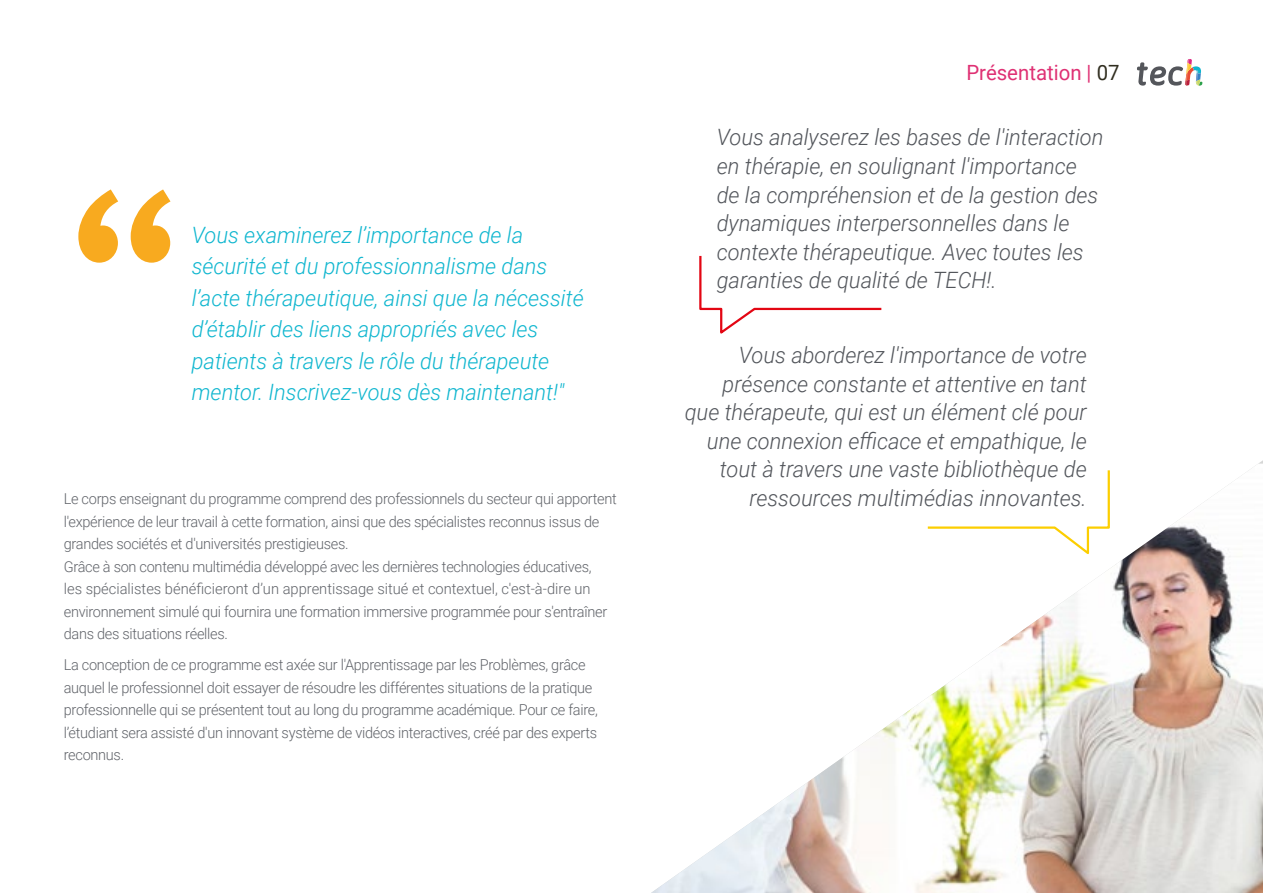
<style>
.page{position:relative;width:1263px;height:893px;background:#fff}
.page>*{position:absolute;margin:0;border:0;box-sizing:border-box;transform-origin:0 0}
.t1{font:italic 300 22.5px/28.5px "Roboto";color:#52555b;text-align:right}
.t2{font:italic 300 22.5px/31.5px "Roboto";color:#0fb6cf}
.t3{font:21px "Roboto";color:#df3174}
.t4{font:300 15px/22.5px "Roboto";letter-spacing:-.02em;color:#61646a}
.s1{color:#312e20}
</style>
<div class="page">
<img style="left:651px;top:465px;width:612px;height:428px">
<svg style="left:925px;top:468px;width:186px;height:90px"></svg>
<svg style="left:699px;top:255px;width:183px;height:79px"></svg>
<svg style="left:78px;top:189px;width:92px;height:74px"></svg>
<svg style="left:1137px;top:59px;width:65px;height:27px"></svg>
<p class="t2" style="left:192px;top:218px;width:393px">Vous examinerez l’importance de la sécurité et du professionnalisme dans l’acte thérapeutique, ainsi que la nécessité d’établir des liens appropriés avec les patients à travers le rôle du thérapeute mentor. Inscrivez-vous dès maintenant!"</p>
<p class="t4" style="left:64px;top:487px;width:554px">Le corps enseignant du programme comprend des professionnels du secteur qui apportent l'expérience de leur travail à cette formation, ainsi que des spécialistes reconnus issus de grandes sociétés et d'universités prestigieuses.<br>Grâce à son contenu multimédia développé avec les dernières technologies éducatives,<br>les spécialistes bénéficieront d’un apprentissage situé et contextuel, c'est-à-dire un environnement simulé qui fournira une formation immersive programmée pour s'entraîner dans des situations réelles.</p>
<p class="t4" style="left:64px;top:653px;width:536px">La conception de ce programme est axée sur l'Apprentissage par les Problèmes, grâce auquel le professionnel doit essayer de résoudre les différentes situations de la pratique professionnelle qui se présentent tout au long du programme académique. Pour ce faire, l’étudiant sera assisté d'un innovant système de vidéos interactives, créé par des experts reconnus.</p>
<h2 class="t3" style="left:966px;top:57px;width:155px">Présentation | <span class="s1">07</span></h2>
<h1 class="t1" style="left:717px;top:122px;width:388px;text-align:left">Vous analyserez les bases de l'interaction en thérapie, en soulignant l'importance de la compréhension et de la gestion des dynamiques interpersonnelles dans le contexte thérapeutique. Avec toutes les garanties de qualité de TECH!.</h1>
<p class="t1" style="left:685px;top:340px;width:404px">Vous aborderez l'importance de votre présence constante et attentive en tant que thérapeute, qui est un élément clé pour une connexion efficace et empathique, le tout à travers une vaste bibliothèque de ressources multimédias innovantes.</p>
</div>
